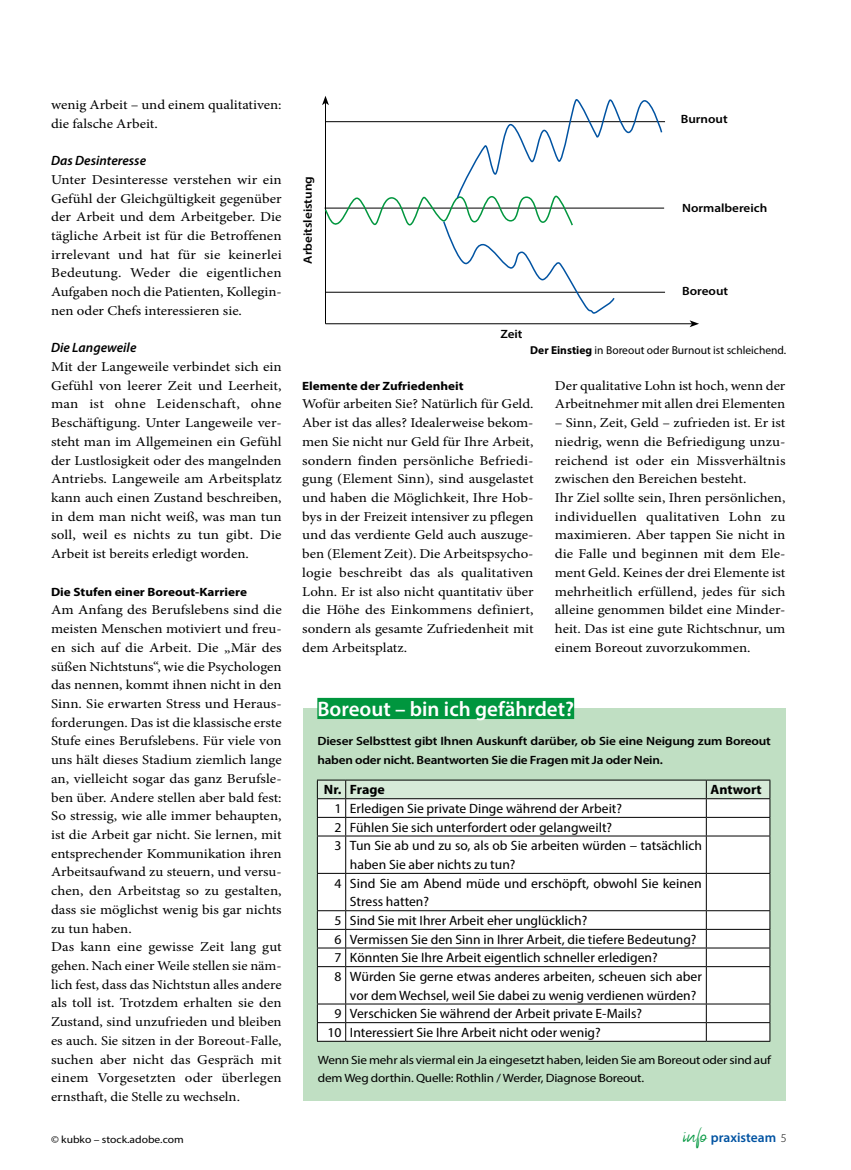
<style>
.page{position:relative;width:851px;height:1170px;background:#fff}
.page>*{position:absolute;margin:0;border:0;box-sizing:border-box;transform-origin:0 0}
.t1{font:37.5px "Nalika Signature";color:#00963e}
.t2{font:600 21px "Myriad Pro";color:#fff}
.t3{font:13.5px/18.8px "Minion Pro";color:#000;text-align:justify;scale:1.11 1}
.t4{font:13.5px/18.8px "Minion Pro";color:#000;scale:1.1 1}
.t5{font:semi-condensed 13.5px "Myriad Pro";color:#000;scale:1.1 1}
.t6{font:italic 600 13.5px "Myriad Pro";color:#000}
.t7{font:700 semi-condensed 13.5px "Myriad Pro";color:#000;scale:1.1 1}
.t8{font:600 13.5px "Myriad Pro";color:#0053a2}
.t9{font:12px/18.8px "Myriad Pro";letter-spacing:-.015em;color:#000;scale:1.1 1}
.t10{font:600 12px/18.8px "Myriad Pro";letter-spacing:-.015em;color:#000;scale:1.11 1}
.t11{font:700 12px "Myriad Pro";color:#000;scale:1.1 1}
.t12{font:600 12px "Myriad Pro";letter-spacing:-.015em;color:#000;scale:1.1 1}
.t13{font:11.55px "Myriad Pro";color:#000}
.t14{font:10.5px "Myriad Pro";color:#000;scale:1.1 1}
.s1{font-weight:700}
.s2{font-weight:300;font-size:12px;color:#000}
</style>
<div class="page">
<div style="left:303px;top:708px;width:482px;height:392px;background:#c0dfc3"></div>
<div style="left:317px;top:697px;width:257px;height:22px;background:#00963e"></div>
<div style="left:318px;top:836px;width:451px;height:204px;background:#fff"></div>
<svg style="left:317px;top:779px;width:453px;height:57px;background:#e2e8e2"></svg>
<hr style="left:317px;top:836px;width:1px;height:36px;background:#000">
<hr style="left:345px;top:835px;width:361px;height:1px;background:#000">
<hr style="left:345px;top:836px;width:1px;height:36px;background:#000">
<hr style="left:706px;top:835px;width:64px;height:1px;background:#000">
<hr style="left:705px;top:836px;width:1px;height:36px;background:#000">
<hr style="left:769px;top:836px;width:1px;height:36px;background:#000">
<svg style="left:317px;top:872px;width:28px;height:1px"></svg>
<hr style="left:317px;top:873px;width:1px;height:37px;background:#000">
<hr style="left:345px;top:872px;width:361px;height:1px;background:#000">
<hr style="left:345px;top:873px;width:1px;height:37px;background:#000">
<hr style="left:706px;top:872px;width:64px;height:1px;background:#000">
<hr style="left:705px;top:873px;width:1px;height:37px;background:#000">
<hr style="left:769px;top:873px;width:1px;height:37px;background:#000">
<hr style="left:345px;top:910px;width:361px;height:1px;background:#000">
<hr style="left:706px;top:910px;width:64px;height:1px;background:#000">
<hr style="left:345px;top:928px;width:361px;height:1px;background:#000">
<hr style="left:706px;top:928px;width:64px;height:1px;background:#000">
<hr style="left:345px;top:947px;width:361px;height:1px;background:#000">
<hr style="left:706px;top:947px;width:64px;height:1px;background:#000">
<svg style="left:705px;top:911px;width:1px;height:55px"></svg>
<svg style="left:769px;top:911px;width:1px;height:55px"></svg>
<svg style="left:317px;top:910px;width:29px;height:57px;background:#e0e0e0"></svg>
<hr style="left:317px;top:966px;width:1px;height:37px;background:#000">
<hr style="left:345px;top:966px;width:361px;height:1px;background:#000">
<hr style="left:345px;top:966px;width:1px;height:37px;background:#000">
<hr style="left:706px;top:966px;width:64px;height:1px;background:#000">
<hr style="left:705px;top:966px;width:1px;height:37px;background:#000">
<hr style="left:769px;top:966px;width:1px;height:37px;background:#000">
<hr style="left:345px;top:1003px;width:361px;height:1px;background:#000">
<hr style="left:706px;top:1003px;width:64px;height:1px;background:#000">
<hr style="left:345px;top:1022px;width:361px;height:1px;background:#000">
<hr style="left:706px;top:1022px;width:64px;height:1px;background:#000">
<svg style="left:705px;top:1004px;width:1px;height:36px"></svg>
<svg style="left:769px;top:1004px;width:1px;height:36px"></svg>
<svg style="left:317px;top:1003px;width:29px;height:38px"></svg>
<hr style="left:345px;top:1040px;width:361px;height:1px;background:#000">
<hr style="left:706px;top:1040px;width:64px;height:1px;background:#000">
<hr style="left:325px;top:103px;width:1px;height:221px;background:#000">
<hr style="left:325px;top:323px;width:366px;height:1px;background:#000">
<svg style="left:689px;top:320px;width:10px;height:7px"></svg>
<hr style="left:325px;top:121px;width:340px;height:1px;background:#000">
<hr style="left:324px;top:208px;width:340px;height:1px;background:#000">
<hr style="left:325px;top:292px;width:340px;height:1px;background:#000">
<svg style="left:322px;top:96px;width:341px;height:218px"></svg>
<p class="t4" style="left:51px;top:95px;width:211px">wenig Arbeit – und einem qualitativen: die falsche Arbeit.</p>
<p class="t6" style="left:51px;top:152px;width:97px">Das Desinteresse</p>
<p class="t3" style="left:51px;top:170px;width:209px">Unter Desinteresse verstehen wir ein Gefühl der Gleichgültigkeit gegenüber der Arbeit und dem Arbeitgeber. Die tägliche Arbeit ist für die Betroffenen irrelevant und hat für sie keinerlei Bedeutung. Weder die eigentlichen Aufgaben noch die Patienten, Kollegin&shy;nen oder Chefs interessieren sie.</p>
<p class="t6" style="left:51px;top:339px;width:87px">Die Langeweile</p>
<p class="t3" style="left:51px;top:357px;width:209px">Mit der Langeweile verbindet sich ein Gefühl von leerer Zeit und Leerheit, man ist ohne Leidenschaft, ohne Beschäftigung. Unter Langeweile ver&shy;steht man im Allgemeinen ein Gefühl der Lustlosigkeit oder des mangelnden Antriebs. Langeweile am Arbeitsplatz kann auch einen Zustand beschreiben, in dem man nicht weiß, was man tun soll, weil es nichts zu tun gibt. Die Arbeit ist bereits erledigt worden.</p>
<p class="t11" style="left:51px;top:583px;width:180px">Die Stufen einer Boreout-Karriere</p>
<p class="t3" style="left:51px;top:600px;width:209px;text-align:left">Am Anfang des Berufslebens sind die meisten Menschen motiviert und freu&shy;en sich auf die Arbeit. Die „Mär des süßen Nichtstuns“, wie die Psychologen das nennen, kommt ihnen nicht in den Sinn. Sie erwarten Stress und Heraus&shy;forderungen. Das ist die klassische erste Stufe eines Berufslebens. Für viele von uns hält dieses Stadium ziemlich lange an, vielleicht sogar das ganz Berufsle&shy;ben über. Andere stellen aber bald fest:<br>So stressig, wie alle immer behaupten, ist die Arbeit gar nicht. Sie lernen, mit entsprechender Kommunikation ihren Arbeitsaufwand zu steuern, und versu&shy;chen, den Arbeitstag so zu gestalten, dass sie möglichst wenig bis gar nichts zu tun haben.<br>Das kann eine gewisse Zeit lang gut gehen. Nach einer Weile stellen sie näm&shy;lich fest, dass das Nichtstun alles andere als toll ist. Trotzdem erhalten sie den Zustand, sind unzufrieden und bleiben es auch. Sie sitzen in der Boreout-Falle, suchen aber nicht das Gespräch mit einem Vorgesetzten oder überlegen ernsthaft, die Stelle zu wechseln.</p>
<p class="t14" style="left:51px;top:1132px;width:122px">© kubko – stock.adobe.com</p>
<p class="t12" style="left:300px;top:264px;width:81px;rotate:-90deg">Arbeitsleistung</p>
<p class="t12" style="left:680px;top:111px;width:44px">Burnout</p>
<p class="t12" style="left:682px;top:200px;width:79px">Normalbereich</p>
<p class="t12" style="left:682px;top:283px;width:43px">Boreout</p>
<p class="t12" style="left:500px;top:326px;width:22px">Zeit</p>
<p class="t13" style="left:530px;top:342px;width:257px"><span class="s1">Der Einstieg</span> in Boreout oder Burnout ist schleichend.</p>
<p class="t11" style="left:302px;top:378px;width:148px">Elemente der Zufriedenheit</p>
<p class="t4" style="left:302px;top:395px;width:212px;text-align:justify">Wofür arbeiten Sie? Natürlich für Geld.<br>Aber ist das alles? Idealerweise bekom&shy;men Sie nicht nur Geld für Ihre Arbeit, sondern finden persönliche Befriedi&shy;gung (Element Sinn), sind ausgelastet und haben die Möglichkeit, Ihre Hob&shy;bys in der Freizeit intensiver zu pflegen und das verdiente Geld auch auszuge&shy;ben (Element Zeit). Die Arbeitspsycho&shy;logie beschreibt das als qualitativen Lohn. Er ist also nicht quantitativ über die Höhe des Einkommens definiert, sondern als gesamte Zufriedenheit mit dem Arbeitsplatz.</p>
<p class="t4" style="left:554px;top:376px;width:211px">Der qualitative Lohn ist hoch, wenn der<br>Arbeitnehmer mit allen drei Elementen</p>
<p class="t4" style="left:554px;top:413px;width:211px">– Sinn, Zeit, Geld – zufrieden ist. Er ist niedrig, wenn die Befriedigung unzu&shy;reichend ist oder ein Missverhältnis zwischen den Bereichen besteht.<br>Ihr Ziel sollte sein, Ihren persönlichen, individuellen qualitativen Lohn zu maximieren. Aber tappen Sie nicht in die Falle und beginnen mit dem Ele&shy;ment Geld. Keines der drei Elemente ist mehrheitlich erfüllend, jedes für sich alleine genommen bildet eine Minder&shy;heit. Das ist eine gute Richtschnur, um einem Boreout zuvorzukommen.</p>
<h2 class="t2" style="left:317px;top:695px;width:258px">Boreout – bin ich gefährdet?</h2>
<p class="t10" style="left:317px;top:731px;width:410px">Dieser Selbsttest gibt Ihnen Auskunft darüber, ob Sie eine Neigung zum Boreout haben oder nicht. Beantworten Sie die Fragen mit Ja oder Nein.</p>
<p class="t7" style="left:324px;top:781px;width:57px">Nr. Frage</p>
<p class="t7" style="left:710px;top:781px;width:48px">Antwort</p>
<p class="t5" style="left:334px;top:800px;width:263px">1 Erledigen Sie private Dinge während der Arbeit?</p>
<p class="t5" style="left:334px;top:818px;width:254px">2 Fühlen Sie sich unterfordert oder gelangweilt?</p>
<p class="t5" style="left:334px;top:837px;width:335px">3 Tun Sie ab und zu so, als ob Sie arbeiten würden – tatsächlich</p>
<p class="t5" style="left:350px;top:856px;width:152px">haben Sie aber nichts zu tun?</p>
<p class="t5" style="left:334px;top:874px;width:335px">4 Sind Sie am Abend müde und erschöpft, obwohl Sie keinen</p>
<p class="t5" style="left:350px;top:893px;width:73px">Stress hatten?</p>
<p class="t5" style="left:334px;top:912px;width:231px">5 Sind Sie mit Ihrer Arbeit eher unglücklich?</p>
<p class="t5" style="left:334px;top:930px;width:330px">6 Vermissen Sie den Sinn in Ihrer Arbeit, die tiefere Bedeutung?</p>
<p class="t5" style="left:334px;top:949px;width:295px">7 Könnten Sie Ihre Arbeit eigentlich schneller erledigen?</p>
<p class="t5" style="left:334px;top:968px;width:335px">8 Würden Sie gerne etwas anderes arbeiten, scheuen sich aber</p>
<p class="t5" style="left:350px;top:986px;width:316px">vor dem Wechsel, weil Sie dabei zu wenig verdienen würden?</p>
<p class="t5" style="left:334px;top:1005px;width:281px">9 Verschicken Sie während der Arbeit private E-Mails?</p>
<p class="t5" style="left:327px;top:1024px;width:250px">10 Interessiert Sie Ihre Arbeit nicht oder wenig?</p>
<p class="t9" style="left:318px;top:1049px;width:413px">Wenn Sie mehr als viermal ein Ja eingesetzt haben, leiden Sie am Boreout oder sind auf dem Weg dorthin. Quelle: Rothlin / Werder, Diagnose Boreout.</p>
<h1 class="t1" style="left:683px;top:1119px;width:25px">info</h1>
<p class="t8" style="left:710px;top:1128px;width:77px">praxisteam <span class="s2">5</span></p>
</div>
